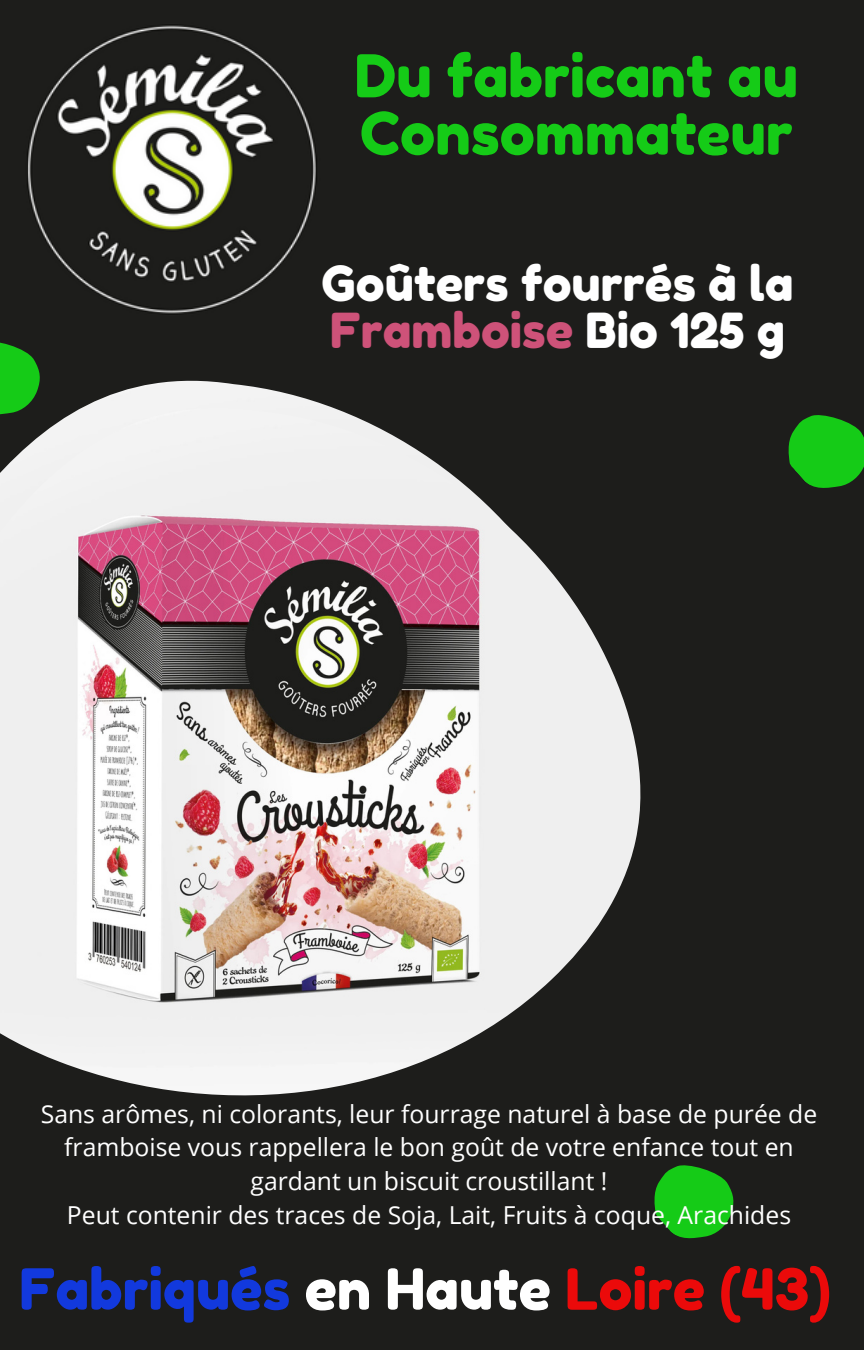
<style>
.page{position:relative;width:864px;height:1350px;background:#1d1d1b}
.page>*{position:absolute;margin:0;border:0;box-sizing:border-box;transform-origin:0 0}
.t1{font:58.95px/57.4px "Fredoka One";color:#15cb17}
.t2{font:56.7px "Fredoka One";color:#1239dd}
.t3{font:48.15px/47.2px "Fredoka One";color:#fff}
.t4{font:24.75px/33.8px "Open Sans";color:#fff;text-align:center}
.s1{color:#ce5279}
.s2{color:#fff}
.s3{color:#eb0a0a}
</style>
<div class="page">
<svg style="left:788px;top:415px;width:76px;height:73px"></svg>
<img style="left:27px;top:24px;width:290px;height:291px">
<svg style="left:0;top:342px;width:40px;height:51px"></svg>
<svg style="left:654px;top:1165px;width:80px;height:74px"></svg>
<img style="left:0;top:393px;width:641px;height:703px">
<p class="t1" style="left:355px;top:47px;width:445px">Du fabricant au<br>Consommateur</p>
<p class="t3" style="left:322px;top:259px;width:474px">Goûters fourrés à la<br><span class="s1">Framboise</span> Bio 125 g</p>
<p class="t4" style="left:41px;top:1096px;width:778px">Sans arômes, ni colorants, leur fourrage naturel à base de purée de framboise vous rappellera le bon goût de votre enfance tout en gardant un biscuit croustillant !</p>
<p class="t4" style="left:67px;top:1197px;width:726px">Peut contenir des traces de Soja, Lait, Fruits à coque, Arachides</p>
<p class="t2" style="left:19px;top:1255px;width:813px">Fabriqués <span class="s2">en Haute</span> <span class="s3">Loire (43)</span></p>
</div>
